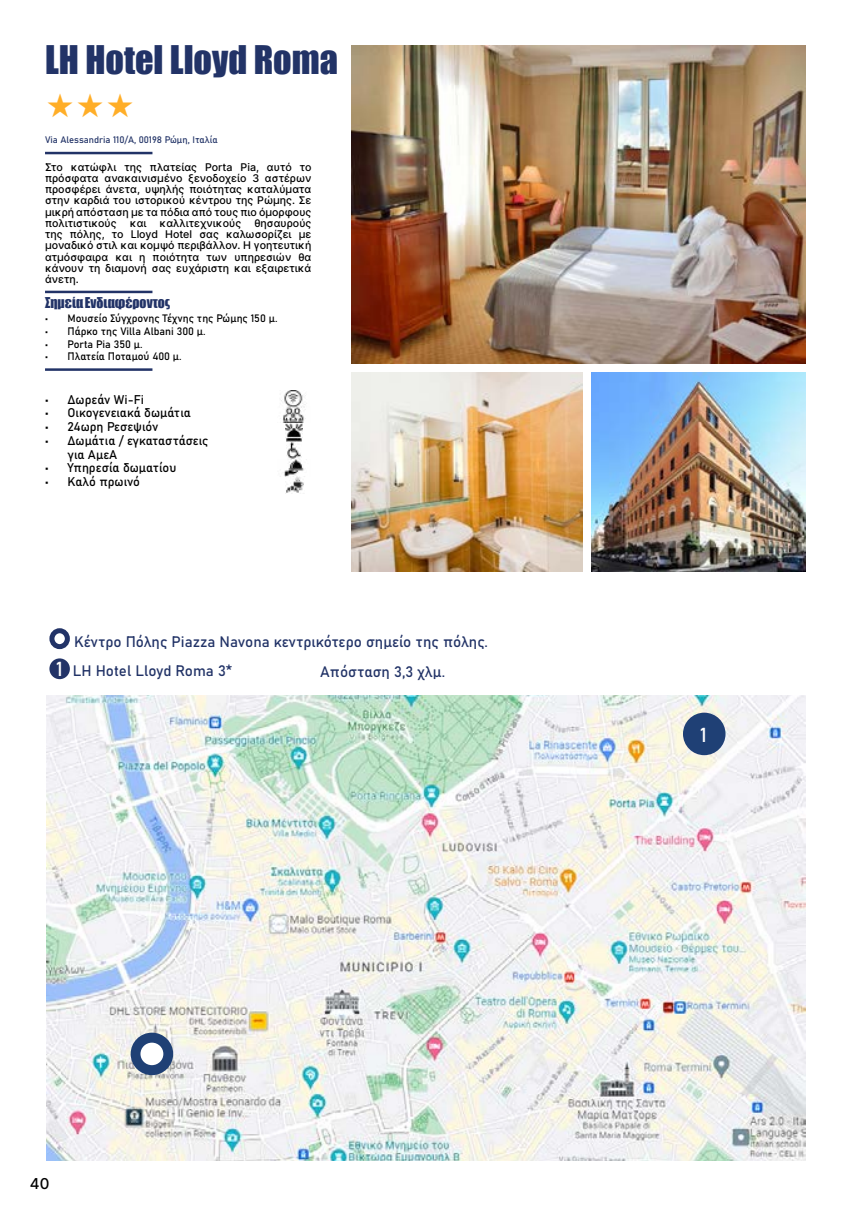
<style>
.page{position:relative;width:851px;height:1205px;background:#fff}
.page>*{position:absolute;margin:0;border:0;box-sizing:border-box;transform-origin:0 0}
.t1{font:36.25px "Impact";color:#223367}
.t2{font:900 28.75px "Inter";color:#ffae28}
.t3{font:20px "Bahnschrift";color:#fff}
.t4{font:15px/30.9px "Bahnschrift";color:#223367}
.t5{font:500 15px "Inter";color:#000}
.t6{font:13.75px "Impact";color:#223367}
.t7{font:12.5px/13.8px "Bahnschrift";color:#000}
.t8{font:500 10.62px/11.2px "Inter";color:#000;text-align:justify}
.t9{font:10.62px "Bahnschrift";color:#000}
.t10{font:9.38px "Bahnschrift";color:#223367}
</style>
<div class="page">
<hr style="left:45px;top:152px;width:107px;height:2px;background:#223367">
<img style="left:351px;top:372px;width:231px;height:199px">
<img style="left:351px;top:45px;width:454px;height:318px">
<img style="left:591px;top:372px;width:214px;height:199px">
<hr style="left:45px;top:291px;width:107px;height:2px;background:#223367">
<hr style="left:45px;top:368px;width:107px;height:3px;background:#223367">
<img style="left:281px;top:390px;width:25px;height:33px">
<img style="left:285px;top:424px;width:18px;height:35px">
<img style="left:46px;top:695px;width:759px;height:465px">
<div style="left:682px;top:713px;width:43px;height:42px;background:#1f4075;border-radius:50%"></div>
<div style="left:131px;top:1032px;width:42px;height:43px;background:#1f4075;border-radius:50%"></div>
<div style="left:140px;top:1042px;width:23px;height:23px;background:#fff;border-radius:50%"></div>
<img style="left:286px;top:477px;width:18px;height:16px">
<img style="left:284px;top:459px;width:20px;height:17px">
<div style="left:49px;top:658px;width:21px;height:21px;background:#223367;border-radius:50%"></div>
<div style="left:49px;top:628px;width:21px;height:21px;border:5px solid #223367;border-radius:50%"></div>
<h1 class="t1" style="left:45px;top:31px;width:294px">LH Hotel Lloyd Roma</h1>
<h2 class="t2" style="left:45px;top:86px;width:92px">★★★</h2>
<p class="t10" style="left:45px;top:132px;width:174px">Via Alessandria 110/A, 00198 Ρώμη, Ιταλία</p>
<p class="t8" style="left:45px;top:161px;width:268px">Στο κατώφλι της πλατείας Porta Pia, αυτό το πρόσφατα ανακαινισμένο ξενοδοχείο 3 αστέρων προσφέρει άνετα, υψηλής ποιότητας καταλύματα στην καρδιά του ιστορικού κέντρου της Ρώμης. Σε μικρή απόσταση με τα πόδια από τους πιο όμορφους πολιτιστικούς και καλλιτεχνικούς θησαυρούς της πόλης, το Lloyd Hotel σας καλωσορίζει με μοναδικό στιλ και κομψό περιβάλλον. Η γοητευτική ατμόσφαιρα και η ποιότητα των υπηρεσιών θα κάνουν τη διαμονή σας ευχάριστη και εξαιρετικά άνετη.</p>
<p class="t6" style="left:45px;top:292px;width:126px">Σημεία Ενδιαφέροντος</p>
<p class="t9" style="left:45px;top:310px;width:234px">• Μουσείο Σύγχρονης Τέχνης της Ρώμης 150 μ.</p>
<p class="t9" style="left:45px;top:323px;width:162px">• Πάρκο της Villa Albani 300 μ.</p>
<p class="t9" style="left:45px;top:336px;width:99px">• Porta Pia 350 μ.</p>
<p class="t9" style="left:45px;top:348px;width:138px">• Πλατεία Ποταμού 400 μ.</p>
<p class="t7" style="left:45px;top:391px;width:100px">• Δωρεάν Wi-Fi</p>
<p class="t7" style="left:45px;top:405px;width:147px">• Οικογενειακά δωμάτια</p>
<p class="t7" style="left:45px;top:419px;width:115px">• 24ωρη Ρεσεψιόν</p>
<p class="t7" style="left:68px;top:433px;width:142px;text-indent:-22px">• Δωμάτια / εγκαταστάσεις για ΑμεΑ</p>
<p class="t7" style="left:45px;top:460px;width:133px">• Υπηρεσία δωματίου</p>
<p class="t7" style="left:45px;top:474px;width:96px">• Kαλό πρωινό</p>
<h3 class="t3" style="left:56px;top:653px;width:8px">1</h3>
<h3 class="t4" style="left:320px;top:625px;width:169px;text-indent:-246px">Κέντρο Πόλης Piazza Navona κεντρικότερο σημείο της πόλης.<br>Απόσταση 3,3 χλμ.</h3>
<h3 class="t4" style="left:73px;top:655px;width:161px">LH Hotel Lloyd Roma 3*</h3>
<h3 class="t5" style="left:30px;top:1172px;width:21px">40</h3>
<h3 class="t3" style="left:700px;top:719px;width:8px">1</h3>
</div>
